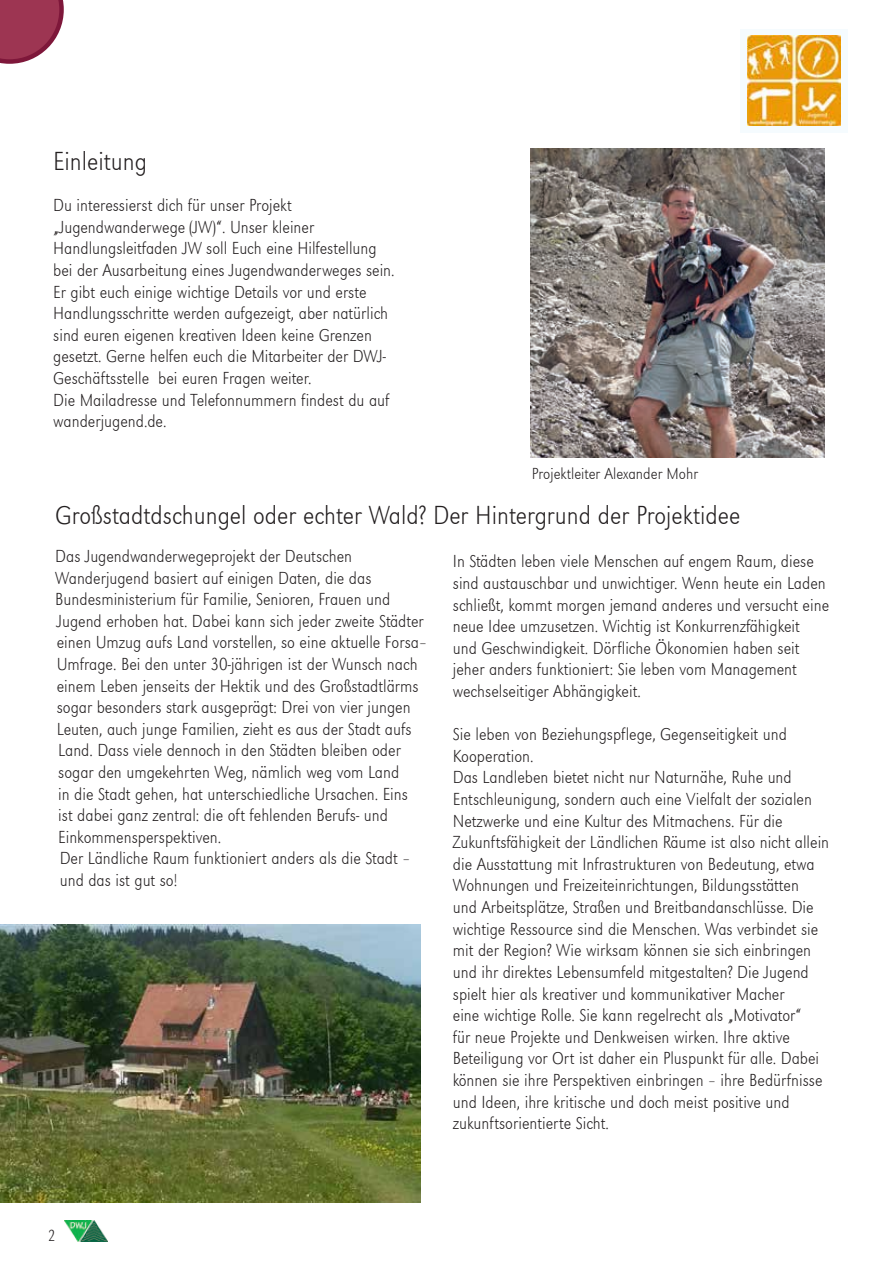
<style>
.page{position:relative;width:893px;height:1263px;background:#fff}
.page>*{position:absolute;margin:0;border:0;box-sizing:border-box;transform-origin:0 0}
.t1{font:27px "URW Grotesk T Extr Ligh Extr Narr";color:#231f20}
.t2{font:18px/21.6px "URW Grotesk T Extr Ligh Extr Narr";color:#231f20}
.t3{font:16.5px "URW Grotesk T Extr Ligh Extr Narr";color:#231f20}
</style>
<div class="page">
<svg style="left:0;top:0;width:64px;height:64px"></svg>
<img style="left:64px;top:1220px;width:43px;height:22px">
<img style="left:0;top:924px;width:421px;height:279px">
<div style="left:740px;top:29px;width:108px;height:104px;background:#f5fbfe"></div>
<img style="left:747px;top:35px;width:93px;height:91px">
<img style="left:531px;top:149px;width:293px;height:308px">
<h1 class="t1" style="left:53px;top:145px;width:95px">Einleitung</h1>
<p class="t2" style="left:53px;top:194px;width:343px">Du interessierst dich für unser Projekt „Jugendwanderwege (JW)“. Unser kleiner Handlungsleitfaden JW soll Euch eine Hilfestellung bei der Ausarbeitung eines Jugendwanderweges sein.<br>Er gibt euch einige wichtige Details vor und erste Handlungsschritte werden aufgezeigt, aber natürlich sind euren eigenen kreativen Ideen keine Grenzen gesetzt. Gerne helfen euch die Mitarbeiter der DWJ-Geschäftsstelle bei euren Fragen weiter.<br>Die Mailadresse und Telefonnummern findest du auf wanderjugend.de.</p>
<p class="t3" style="left:532px;top:464px;width:168px">Projektleiter Alexander Mohr</p>
<h1 class="t1" style="left:55px;top:499px;width:687px">Großstadtdschungel oder echter Wald? Der Hintergrund der Projektidee</h1>
<p class="t2" style="left:55px;top:545px;width:373px">Das Jugendwanderwegeprojekt der Deutschen Wanderjugend basiert auf einigen Daten, die das Bundesministerium für Familie, Senioren, Frauen und Jugend erhoben hat. Dabei kann sich jeder zweite Städter einen Umzug aufs Land vorstellen, so eine aktuelle Forsa– Umfrage. Bei den unter 30-jährigen ist der Wunsch nach einem Leben jenseits der Hektik und des Großstadtlärms sogar besonders stark ausgeprägt: Drei von vier jungen Leuten, auch junge Familien, zieht es aus der Stadt aufs Land. Dass viele dennoch in den Städten bleiben oder sogar den umgekehrten Weg, nämlich weg vom Land<br>in die Stadt gehen, hat unterschiedliche Ursachen. Eins<br>ist dabei ganz zentral: die oft fehlenden Berufs- und Einkommensperspektiven.<br>Der Ländliche Raum funktioniert anders als die Stadt – und das ist gut so!</p>
<p class="t2" style="left:453px;top:550px;width:378px">In Städten leben viele Menschen auf engem Raum, diese sind austauschbar und unwichtiger. Wenn heute ein Laden schließt, kommt morgen jemand anderes und versucht eine neue Idee umzusetzen. Wichtig ist Konkurrenzfähigkeit<br>und Geschwindigkeit. Dörfliche Ökonomien haben seit jeher anders funktioniert: Sie leben vom Management wechselseitiger Abhängigkeit.</p>
<p class="t2" style="left:453px;top:723px;width:378px">Sie leben von Beziehungspflege, Gegenseitigkeit und Kooperation.<br>Das Landleben bietet nicht nur Naturnähe, Ruhe und Entschleunigung, sondern auch eine Vielfalt der sozialen Netzwerke und eine Kultur des Mitmachens. Für die Zukunftsfähigkeit der Ländlichen Räume ist also nicht allein die Ausstattung mit Infrastrukturen von Bedeutung, etwa Wohnungen und Freizeiteinrichtungen, Bildungsstätten<br>und Arbeitsplätze, Straßen und Breitbandanschlüsse. Die wichtige Ressource sind die Menschen. Was verbindet sie mit der Region? Wie wirksam können sie sich einbringen und ihr direktes Lebensumfeld mitgestalten? Die Jugend spielt hier als kreativer und kommunikativer Macher<br>eine wichtige Rolle. Sie kann regelrecht als „Motivator“<br>für neue Projekte und Denkweisen wirken. Ihre aktive Beteiligung vor Ort ist daher ein Pluspunkt für alle. Dabei können sie ihre Perspektiven einbringen – ihre Bedürfnisse und Ideen, ihre kritische und doch meist positive und zukunftsorientierte Sicht.</p>
<p class="t3" style="left:48px;top:1225px;width:9px">2</p>
</div>
